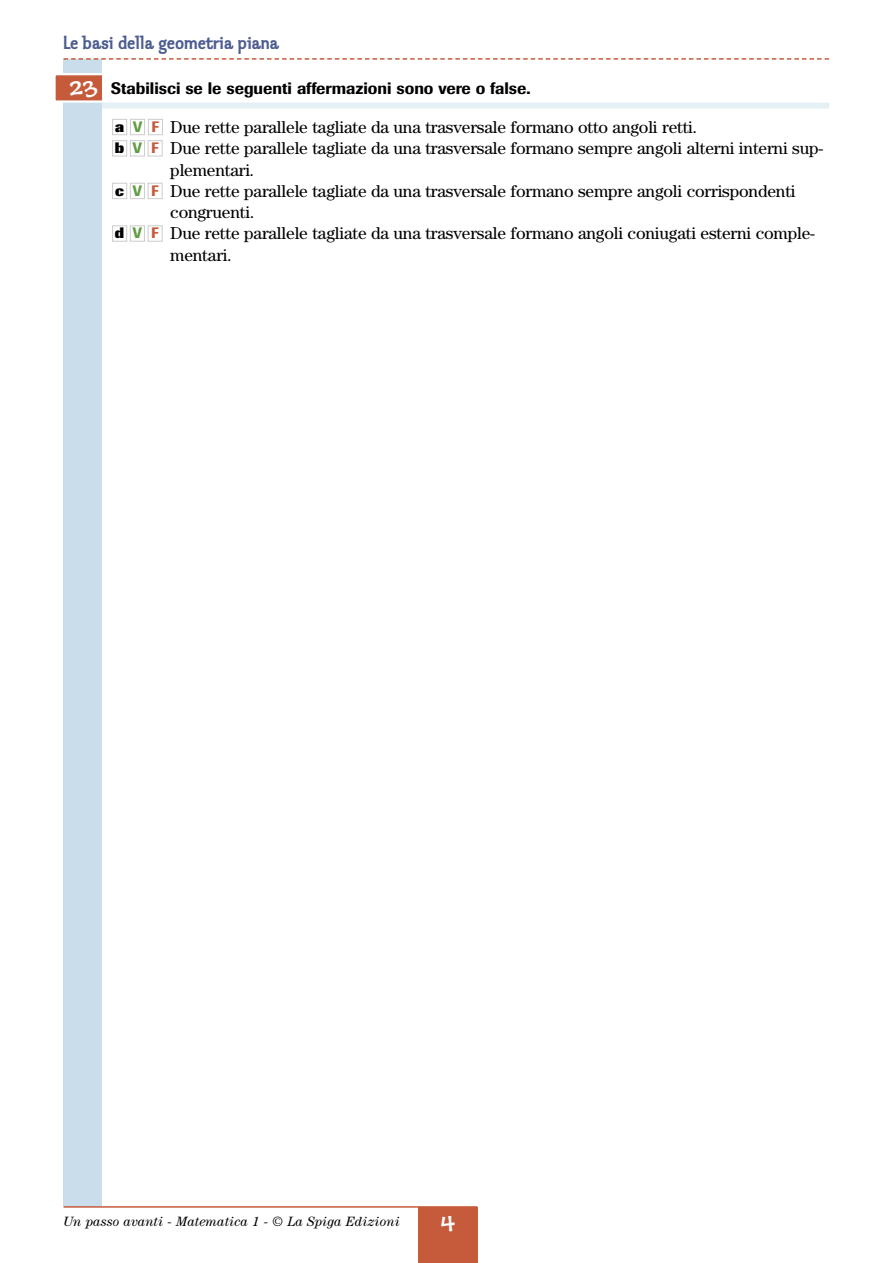
<style>
.page{position:relative;width:893px;height:1263px;background:#fff}
.page>*{position:absolute;margin:0;border:0;box-sizing:border-box;transform-origin:0 0}
.t1{font:19.5px "FM Black Cherry Moon BT";color:#fff}
.t2{font:18px "Klepto ITC Std";color:#4d5c90}
.t3{font:17.25px/21.3px "Century";letter-spacing:-.01em;color:#000}
.t4{font:500 16.5px "Imago";color:#000}
.t5{font:800 15px "Imago";color:#000}
.t6{font:italic 13.5px "Century";color:#000}
.s1{font-family:"FM Black Cherry Moon BT";font-weight:400;font-size:21px;color:#fff}
.s2{font-weight:500;color:#609d43}
.s3{font-weight:500;color:#c65b3c}
</style>
<div class="page">
<div style="left:64px;top:59px;width:38px;height:1148px;background:#c9ddeb"></div>
<hr style="left:64px;top:1206px;width:413px;height:2px;background:#c65b3c">
<svg style="left:64px;top:58px;width:765px;height:2px"></svg>
<div style="left:418px;top:1207px;width:59px;height:56px;background:#c65b3c"></div>
<div style="left:56px;top:75px;width:46px;height:25px;background:#c65b3c"></div>
<div style="left:53px;top:73px;width:51px;height:30px;border:2px solid #fff"></div>
<div style="left:102px;top:103px;width:727px;height:6px;background:#e5f0f5"></div>
<div style="left:148px;top:140px;width:15px;height:16px;border:1px solid #ccc"></div>
<div style="left:130px;top:140px;width:15px;height:16px;border:1px solid #ccc"></div>
<div style="left:112px;top:140px;width:15px;height:16px;border:1px solid #ccc"></div>
<div style="left:148px;top:183px;width:15px;height:16px;border:1px solid #ccc"></div>
<div style="left:130px;top:183px;width:15px;height:16px;border:1px solid #ccc"></div>
<div style="left:112px;top:183px;width:15px;height:16px;border:1px solid #ccc"></div>
<div style="left:148px;top:225px;width:15px;height:17px;border:1px solid #ccc"></div>
<div style="left:130px;top:225px;width:15px;height:17px;border:1px solid #ccc"></div>
<div style="left:112px;top:225px;width:15px;height:17px;border:1px solid #ccc"></div>
<div style="left:148px;top:119px;width:15px;height:16px;border:1px solid #ccc"></div>
<div style="left:130px;top:119px;width:15px;height:16px;border:1px solid #ccc"></div>
<div style="left:112px;top:119px;width:15px;height:16px;border:1px solid #ccc"></div>
<p class="t2" style="left:64px;top:35px;width:217px">Le basi della geometria piana</p>
<p class="t4" style="left:69px;top:82px;width:463px"><span class="s1">23</span> Stabilisci se le seguenti affermazioni sono vere o false.</p>
<p class="t3" style="left:170px;top:118px;width:654px">Due rette parallele tagliate da una trasversale formano otto angoli retti.<br>Due rette parallele tagliate da una trasversale formano sempre angoli alterni interni sup&shy;plementari.<br>Due rette parallele tagliate da una trasversale formano sempre angoli corrispondenti congruenti.<br>Due rette parallele tagliate da una trasversale formano angoli coniugati esterni comple&shy;mentari.</p>
<p class="t5" style="left:115px;top:121px;width:46px">a<span class="s2">V</span><span class="s3">F</span></p>
<p class="t5" style="left:115px;top:142px;width:46px">b<span class="s2">V</span><span class="s3">F</span></p>
<p class="t5" style="left:115px;top:185px;width:45px">c<span class="s2">V</span><span class="s3">F</span></p>
<p class="t5" style="left:115px;top:228px;width:46px">d<span class="s2">V</span><span class="s3">F</span></p>
<p class="t6" style="left:64px;top:1217px;width:338px">Un passo avanti - Matematica 1 - © La Spiga Edizioni</p>
<p class="t1" style="left:440px;top:1214px;width:16px">4</p>
</div>
